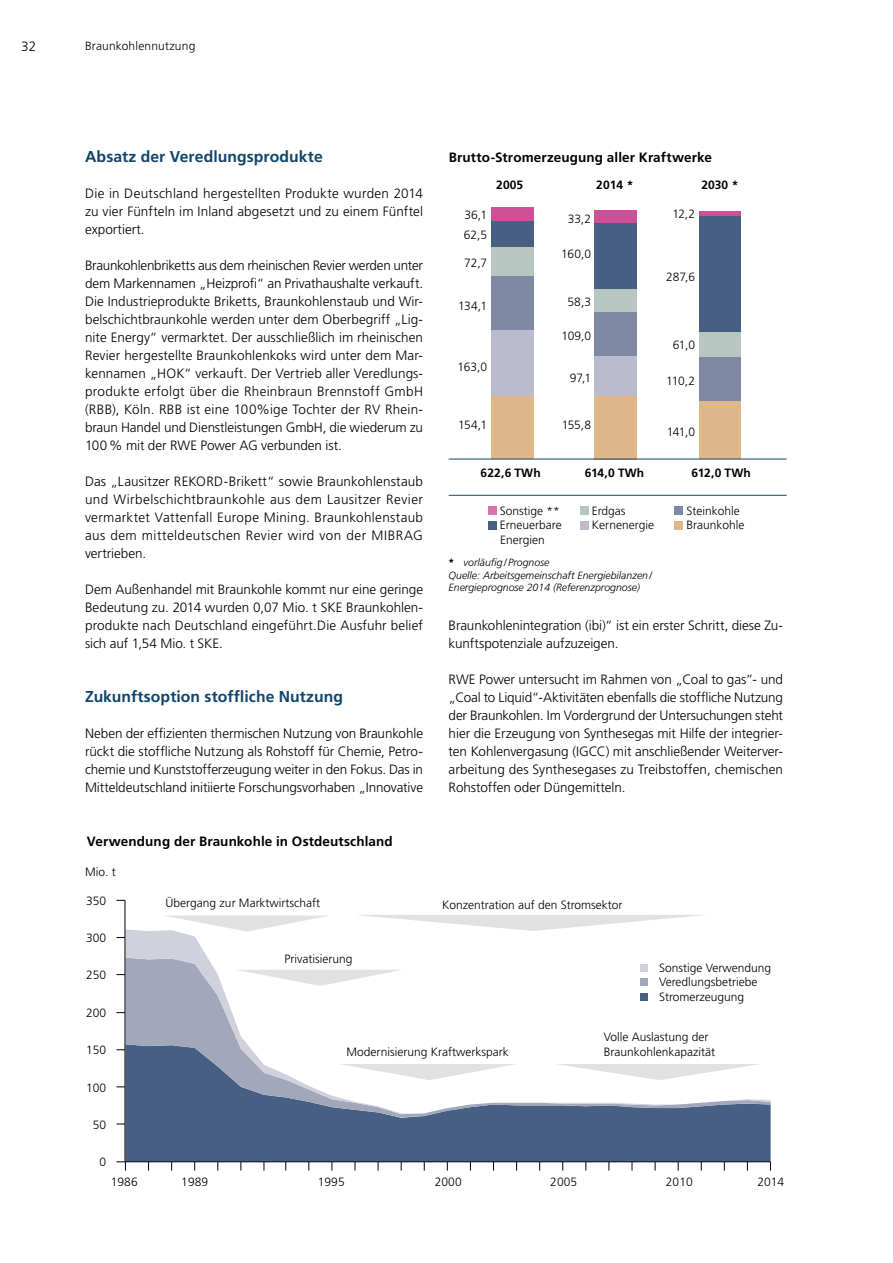
<style>
.page{position:relative;width:893px;height:1263px;background:#fff}
.page>*{position:absolute;margin:0;border:0;box-sizing:border-box;transform-origin:0 0}
.t1{font:700 15.75px "Frutiger LT Std";letter-spacing:.005em;color:#11456b}
.t2{font:300 13.5px/18px "Frutiger LT Std";color:#000;text-align:justify}
.t3{font:700 13.5px "Frutiger LT Std";letter-spacing:.01em;color:#000}
.t4{font:300 12px/14.4px "Frutiger LT Std";color:#000}
.t5{font:700 12px "Frutiger LT Std";letter-spacing:.01em;color:#000}
.t6{font:italic 300 10.5px/12.6px "Frutiger LT Std";color:#000}
.s1{font-weight:700;font-style:normal}
</style>
<div class="page">
<div style="left:699px;top:211px;width:41px;height:5px;background:#cf5097"></div>
<div style="left:699px;top:216px;width:41px;height:117px;background:#465f82"></div>
<div style="left:699px;top:333px;width:41px;height:24px;background:#b8c6c1"></div>
<div style="left:699px;top:357px;width:41px;height:45px;background:#8089a4"></div>
<div style="left:699px;top:402px;width:41px;height:57px;background:#deb78b"></div>
<div style="left:594px;top:210px;width:43px;height:14px;background:#cf5097"></div>
<div style="left:594px;top:224px;width:43px;height:65px;background:#465f82"></div>
<div style="left:594px;top:289px;width:43px;height:24px;background:#b8c6c1"></div>
<div style="left:594px;top:313px;width:43px;height:44px;background:#8089a4"></div>
<div style="left:594px;top:357px;width:43px;height:39px;background:#babbcc"></div>
<div style="left:594px;top:396px;width:43px;height:63px;background:#deb78b"></div>
<div style="left:491px;top:207px;width:43px;height:15px;background:#cf5097"></div>
<div style="left:491px;top:222px;width:43px;height:25px;background:#465f82"></div>
<div style="left:491px;top:247px;width:43px;height:29px;background:#b8c6c1"></div>
<div style="left:491px;top:276px;width:43px;height:55px;background:#8089a4"></div>
<div style="left:491px;top:331px;width:43px;height:66px;background:#babbcc"></div>
<div style="left:491px;top:397px;width:43px;height:62px;background:#deb78b"></div>
<div style="left:488px;top:507px;width:8px;height:8px;background:#d873ab"></div>
<div style="left:488px;top:521px;width:8px;height:8px;background:#465f82"></div>
<hr style="left:449px;top:459px;width:338px;height:1px;background:#11456b">
<div style="left:580px;top:507px;width:8px;height:8px;background:#b8c6c1"></div>
<div style="left:580px;top:521px;width:8px;height:8px;background:#babccc"></div>
<div style="left:675px;top:507px;width:8px;height:8px;background:#8089a5"></div>
<div style="left:675px;top:521px;width:8px;height:8px;background:#deb78b"></div>
<hr style="left:449px;top:495px;width:338px;height:1px;background:#11456b">
<div style="left:126px;top:1117px;width:645px;height:44px;background:#465f82"></div>
<svg style="left:126px;top:929px;width:645px;height:185px"></svg>
<hr style="left:125px;top:900px;width:1px;height:262px;background:#020203">
<hr style="left:125px;top:1161px;width:646px;height:1px;background:#020203">
<svg style="left:116px;top:1161px;width:10px;height:9px"></svg>
<svg style="left:163px;top:915px;width:167px;height:17px"></svg>
<svg style="left:235px;top:970px;width:168px;height:16px"></svg>
<svg style="left:354px;top:915px;width:354px;height:16px"></svg>
<svg style="left:339px;top:1064px;width:178px;height:16px"></svg>
<svg style="left:555px;top:1064px;width:206px;height:16px"></svg>
<p class="t2" style="left:21px;top:37px;width:17px">32</p>
<p class="t4" style="left:85px;top:38px;width:112px">Braunkohlennutzung</p>
<p class="t1" style="left:85px;top:147px;width:239px">Absatz der Veredlungsprodukte</p>
<p class="t2" style="left:85px;top:185px;width:340px">Die in Deutschland hergestellten Produkte wurden 2014 zu vier Fünfteln im Inland abgesetzt und zu einem Fünftel exportiert.</p>
<p class="t2" style="left:85px;top:257px;width:340px">Braunkohlenbriketts aus dem rheinischen Revier werden unter dem Markennamen „Heizprofi“ an Privathaushalte verkauft.<br>Die Industrieprodukte Briketts, Braunkohlenstaub und Wir&shy;belschichtbraunkohle werden unter dem Oberbegriff „Lig&shy;nite Energy“ vermarktet. Der ausschließlich im rheinischen Revier hergestellte Braunkohlenkoks wird unter dem Mar&shy;kennamen „HOK“ verkauft. Der Vertrieb aller Veredlungs&shy;produkte erfolgt über die Rheinbraun Brennstoff GmbH (RBB), Köln. RBB ist eine 100%ige Tochter der RV Rhein&shy;braun Handel und Dienstleistungen GmbH, die wiederum zu 100 % mit der RWE Power AG verbunden ist.</p>
<p class="t2" style="left:85px;top:472px;width:340px">Das „Lausitzer REKORD-Brikett“ sowie Braunkohlenstaub und Wirbelschichtbraunkohle aus dem Lausitzer Revier vermarktet Vattenfall Europe Mining. Braunkohlenstaub aus dem mitteldeutschen Revier wird von der MIBRAG vertrieben.</p>
<p class="t2" style="left:85px;top:580px;width:340px">Dem Außenhandel mit Braunkohle kommt nur eine geringe Bedeutung zu. 2014 wurden 0,07 Mio. t SKE Braunkohlen&shy;produkte nach Deutschland eingeführt.Die Ausfuhr belief sich auf 1,54 Mio. t SKE.</p>
<p class="t1" style="left:85px;top:687px;width:259px">Zukunftsoption stoffliche Nutzung</p>
<p class="t2" style="left:85px;top:725px;width:340px">Neben der effizienten thermischen Nutzung von Braunkohle rückt die stoffliche Nutzung als Rohstoff für Chemie, Petro&shy;chemie und Kunststofferzeugung weiter in den Fokus. Das in Mitteldeutschland initiierte Forschungsvorhaben „Innovative</p>
<p class="t3" style="left:87px;top:833px;width:307px">Verwendung der Braunkohle in Ostdeutschland</p>
<p class="t4" style="left:85px;top:865px;width:32px">Mio. t</p>
<p class="t3" style="left:449px;top:149px;width:265px">Brutto-Stromerzeugung aller Kraftwerke</p>
<p class="t5" style="left:496px;top:178px;width:28px">2005</p>
<p class="t5" style="left:596px;top:178px;width:39px">2014 *</p>
<p class="t5" style="left:701px;top:178px;width:39px">2030 *</p>
<p class="t4" style="left:464px;top:208px;width:24px">36,1</p>
<p class="t4" style="left:464px;top:228px;width:25px">62,5</p>
<p class="t4" style="left:464px;top:256px;width:24px">72,7</p>
<p class="t4" style="left:458px;top:299px;width:30px">134,1</p>
<p class="t4" style="left:457px;top:359px;width:31px">163,0</p>
<p class="t4" style="left:458px;top:418px;width:30px">154,1</p>
<p class="t4" style="left:568px;top:211px;width:25px">33,2</p>
<p class="t4" style="left:561px;top:247px;width:31px">160,0</p>
<p class="t4" style="left:567px;top:295px;width:25px">58,3</p>
<p class="t4" style="left:561px;top:328px;width:31px">109,0</p>
<p class="t4" style="left:570px;top:371px;width:23px">97,1</p>
<p class="t4" style="left:562px;top:418px;width:31px">155,8</p>
<p class="t4" style="left:672px;top:206px;width:24px">12,2</p>
<p class="t4" style="left:666px;top:270px;width:30px">287,6</p>
<p class="t4" style="left:673px;top:338px;width:24px">61,0</p>
<p class="t4" style="left:666px;top:374px;width:30px">110,2</p>
<p class="t4" style="left:667px;top:424px;width:30px">141,0</p>
<p class="t5" style="left:480px;top:466px;width:62px">622,6 TWh</p>
<p class="t5" style="left:585px;top:466px;width:61px">614,0 TWh</p>
<p class="t5" style="left:691px;top:466px;width:61px">612,0 TWh</p>
<p class="t4" style="left:500px;top:504px;width:64px">Sonstige **<br>Erneuerbare<br>Energien</p>
<p class="t4" style="left:592px;top:504px;width:64px">Erdgas<br>Kernenergie</p>
<p class="t4" style="left:686px;top:504px;width:60px">Steinkohle<br>Braunkohle</p>
<p class="t6" style="left:449px;top:556px;width:205px"><span class="s1">*</span> vorläufig/Prognose<br>Quelle: Arbeitsgemeinschaft Energiebilanzen /<br>Energieprognose 2014 (Referenzprognose)</p>
<p class="t2" style="left:449px;top:617px;width:336px">Braunkohlenintegration (ibi)“ ist ein erster Schritt, diese Zu&shy;kunftspotenziale aufzuzeigen.</p>
<p class="t2" style="left:449px;top:671px;width:336px">RWE Power untersucht im Rahmen von „Coal to gas“- und „Coal to Liquid“-Aktivitäten ebenfalls die stoffliche Nutzung der Braunkohlen. Im Vordergrund der Untersuchungen steht hier die Erzeugung von Synthesegas mit Hilfe der integrier&shy;ten Kohlenvergasung (IGCC) mit anschließender Weiterver&shy;arbeitung des Synthesegases zu Treibstoffen, chemischen Rohstoffen oder Düngemitteln.</p>
<p class="t4" style="left:86px;top:893px;width:22px">350</p>
<p class="t4" style="left:86px;top:931px;width:22px">300</p>
<p class="t4" style="left:86px;top:968px;width:22px">250</p>
<p class="t4" style="left:86px;top:1005px;width:22px">200</p>
<p class="t4" style="left:86px;top:1043px;width:22px">150</p>
<p class="t4" style="left:86px;top:1080px;width:22px">100</p>
<p class="t4" style="left:93px;top:1118px;width:15px">50</p>
<p class="t4" style="left:100px;top:1155px;width:8px">0</p>
<p class="t4" style="left:166px;top:896px;width:156px">Übergang zur Marktwirtschaft</p>
<p class="t4" style="left:284px;top:952px;width:69px">Privatisierung</p>
<p class="t4" style="left:442px;top:898px;width:182px">Konzentration auf den Stromsektor</p>
<p class="t4" style="left:659px;top:960px;width:114px">Sonstige Verwendung<br>Veredlungsbetriebe<br>Stromerzeugung</p>
<p class="t4" style="left:347px;top:1044px;width:164px">Modernisierung Kraftwerkspark</p>
<p class="t4" style="left:604px;top:1030px;width:113px">Volle Auslastung der<br>Braunkohlenkapazität</p>
<p class="t4" style="left:111px;top:1174px;width:28px">1986</p>
<p class="t4" style="left:181px;top:1174px;width:28px">1989</p>
<p class="t4" style="left:318px;top:1174px;width:28px">1995</p>
<p class="t4" style="left:435px;top:1174px;width:28px">2000</p>
<p class="t4" style="left:550px;top:1174px;width:28px">2005</p>
<p class="t4" style="left:666px;top:1174px;width:28px">2010</p>
<p class="t4" style="left:757px;top:1174px;width:28px">2014</p>
</div>
